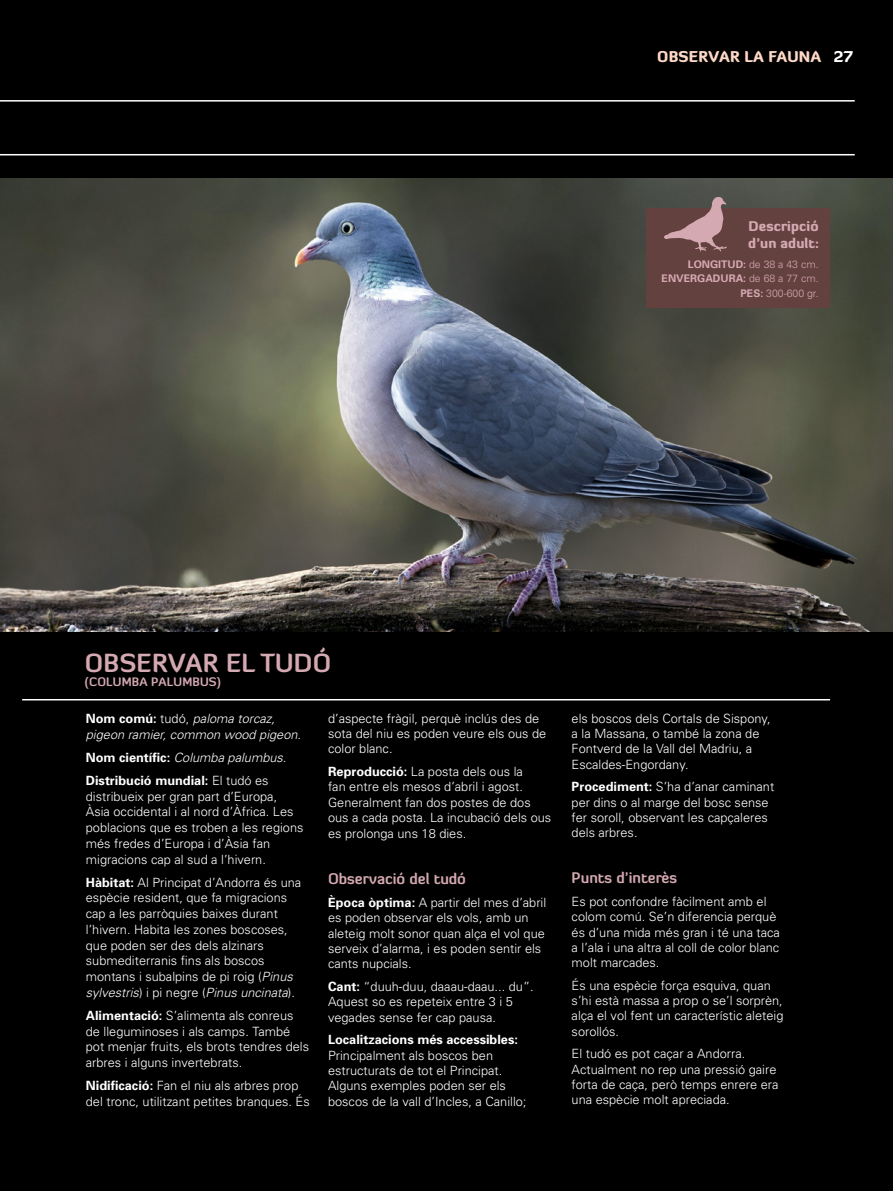
<style>
.page{position:relative;width:893px;height:1191px;background:#000}
.page>*{position:absolute;margin:0;border:0;box-sizing:border-box;transform-origin:0 0}
.t1{font:700 25.5px "Diavlo";letter-spacing:.01em;color:#d5a9b2}
.t2{font:700 15px "Diavlo";color:#d5a9b2}
.t3{font:900 15px "Diavlo";letter-spacing:.01em;color:#fdd8c6}
.t4{font:900 15px "Diavlo";color:#fff}
.t5{font:900 13.5px/16.5px "Diavlo";letter-spacing:.01em;color:#d5a9b2}
.t6{font:300 12.75px/15.5px "Univers";color:#fff}
.t7{font:italic 300 12.75px/15.8px "Univers";color:#fff}
.t8{font:700 12.75px/23px "Univers";color:#fff}
.t9{font:700 12px "Diavlo";color:#d5a9b2}
.t10{font:300 10.5px/14.1px "Univers";color:#d5a9b2;text-align:right}
.s1{font-weight:700}
.s2{font-weight:700;font-style:normal}
.s3{font-style:normal}
.s4{font-weight:300;font-style:italic}
.s5{font-weight:300}
.s6{font-style:italic}
</style>
<div class="page">
<img style="left:0;top:178px;width:893px;height:453px">
<hr style="left:0;top:154px;width:855px;height:1px;background:#fff">
<hr style="left:0;top:100px;width:855px;height:2px;background:#fff">
<hr style="left:22px;top:699px;width:808px;height:1px;background:#fff">
<div style="left:647px;top:208px;width:183px;height:100px;background:#63413f"></div>
<svg style="left:664px;top:197px;width:64px;height:55px"></svg>
<p class="t3" style="left:657px;top:47px;width:166px">OBSERVAR LA FAUNA</p>
<p class="t4" style="left:834px;top:47px;width:20px">27</p>
<p class="t5" style="left:748px;top:218px;width:72px">DESCRIPCIÓ<br>D’UN ADULT:</p>
<p class="t10" style="left:662px;top:257px;width:158px"><span class="s1">Longitud:</span> de 38 a 43 cm.<br><span class="s1">Envergadura:</span> de 68 a 77 cm.<br><span class="s1">Pes:</span> 300-600 gr.</p>
<p class="t1" style="left:85px;top:646px;width:248px">OBSERVAR EL TUDÓ</p>
<p class="t9" style="left:85px;top:673px;width:22px">(Columba</p>
<p class="t9" style="left:151px;top:673px;width:10px">palumbus</p>
<p class="t9" style="left:217px;top:673px;width:6px">)</p>
<p class="t7" style="left:86px;top:710px;width:217px"><span class="s2">Nom comú:</span> <span class="s3">tudó,</span> paloma torcaz, pigeon ramier, common wood pigeon.</p>
<p class="t8" style="left:86px;top:745px;width:202px">Nom científic: <span class="s4">Columba palumbus.<br></span>Distribució mundial: <span class="s5">El tudó es</span></p>
<p class="t6" style="left:86px;top:788px;width:219px">distribueix per gran part d’Europa, Àsia occidental i al nord d’Àfrica. Les poblacions que es troben a les regions més fredes d’Europa i d’Àsia fan migracions cap al sud a l’hivern.</p>
<p class="t6" style="left:86px;top:874px;width:217px"><span class="s1">Hàbitat:</span> Al Principat d’Andorra és una espècie resident, que fa migracions cap a les parròquies baixes durant l’hivern. Habita les zones boscoses, que poden ser des dels alzinars submediterranis fins als boscos montans i subalpins de pi roig (<span class="s6">Pinus sylvestris</span>) i pi negre (<span class="s6">Pinus uncinata</span>).</p>
<p class="t6" style="left:86px;top:1007px;width:225px"><span class="s1">Alimentació:</span> S’alimenta als conreus de lleguminoses i als camps. També pot menjar fruits, els brots tendres dels arbres i alguns invertebrats.</p>
<p class="t6" style="left:86px;top:1077px;width:225px"><span class="s1">Nidificació:</span> Fan el niu als arbres prop del tronc, utilitzant petites branques. És</p>
<p class="t6" style="left:328px;top:710px;width:220px">d’aspecte fràgil, perquè inclús des de sota del niu es poden veure els ous de color blanc.</p>
<p class="t6" style="left:328px;top:764px;width:225px"><span class="s1">Reproducció:</span> La posta dels ous la<br>fan entre els mesos d’abril i agost.<br>Generalment fan dos postes de dos ous a cada posta. La incubació dels ous es prolonga uns 18 dies.</p>
<p class="t2" style="left:328px;top:869px;width:139px">Observació del tudó</p>
<p class="t6" style="left:328px;top:894px;width:220px"><span class="s1">Època òptima:</span> A partir del mes d’abril es poden observar els vols, amb un aleteig molt sonor quan alça el vol que serveix d’alarma, i es poden sentir els cants nupcials.</p>
<p class="t6" style="left:328px;top:978px;width:207px"><span class="s1">Cant:</span> “duuh-duu, daaau-daau... du”.<br>Aquest so es repeteix entre 3 i 5 vegades sense fer cap pausa.</p>
<p class="t6" style="left:328px;top:1032px;width:200px"><span class="s1">Localitzacions més accessibles:<br></span>Principalment als boscos ben estructurats de tot el Principat.<br>Alguns exemples poden ser els boscos de la vall d’Incles, a Canillo;</p>
<p class="t6" style="left:572px;top:710px;width:201px">els boscos dels Cortals de Sispony, a la Massana, o també la zona de<br>Fontverd de la Vall del Madriu, a<br>Escaldes-Engordany.</p>
<p class="t6" style="left:572px;top:779px;width:204px"><span class="s1">Procediment:</span> S’ha d’anar caminant per dins o al marge del bosc sense fer soroll, observant les capçaleres dels arbres.</p>
<p class="t2" style="left:572px;top:868px;width:107px">Punts d’interès</p>
<p class="t6" style="left:572px;top:893px;width:210px">Es pot confondre fàcilment amb el colom comú. Se’n diferencia perquè és d’una mida més gran i té una taca a l’ala i una altra al coll de color blanc molt marcades.</p>
<p class="t6" style="left:572px;top:977px;width:213px">És una espècie força esquiva, quan s’hi està massa a prop o se’l sorprèn, alça el vol fent un característic aleteig sorollós.</p>
<p class="t6" style="left:572px;top:1046px;width:208px">El tudó es pot caçar a Andorra.<br>Actualment no rep una pressió gaire forta de caça, però temps enrere era una espècie molt apreciada.</p>
</div>
